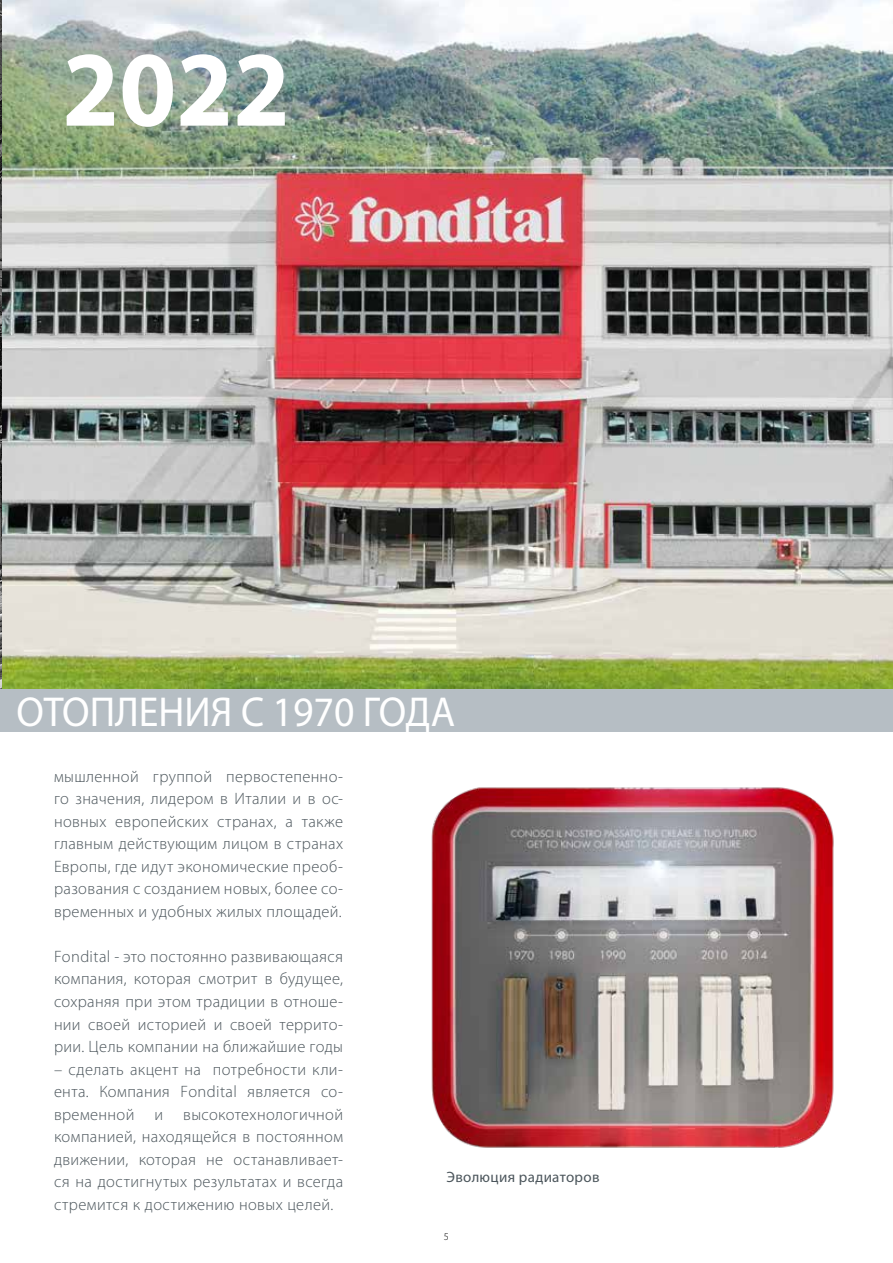
<style>
.page{position:relative;width:893px;height:1263px;background:#fff}
.page>*{position:absolute;margin:0;border:0;box-sizing:border-box;transform-origin:0 0}
.t1{font:700 108px "Myriad Pro";color:#fff;scale:.95 1}
.t2{font:42px "Myriad Pro";color:#fff;scale:.95 1}
.t3{font:300 16.5px/22.5px "Myriad Pro";letter-spacing:.02em;color:#4c565c;text-align:justify}
.t4{font:15px "Myriad Pro";letter-spacing:.02em;color:#4c565c}
.t5{font:300 10.5px "Myriad Pro";color:#000}
</style>
<div class="page">
<img style="left:1px;top:0;width:892px;height:689px">
<img style="left:431px;top:787px;width:403px;height:361px">
<img style="left:0;top:0;width:1px;height:689px">
<div style="left:0;top:689px;width:893px;height:42px;background:#b6bec4"></div>
<h1 class="t1" style="left:62px;top:19px;width:241px">2022</h1>
<h2 class="t2" style="left:17px;top:686px;width:463px">ОТОПЛЕНИЯ С 1970 ГОДА</h2>
<p class="t3" style="left:54px;top:765px;width:291px">мышленной группой первостепенно&shy;го значения, лидером в Италии и в ос&shy;новных европейских странах, а также главным действующим лицом в странах Европы, где идут экономические преоб&shy;разования с созданием новых, более со&shy;временных и удобных жилых площадей.</p>
<p class="t3" style="left:54px;top:945px;width:291px">Fondital - это постоянно развивающаяся компания, которая смотрит в будущее, сохраняя при этом традиции в отноше&shy;нии своей историей и своей террито&shy;рии. Цель компании на ближайшие годы</p>
<p class="t3" style="left:54px;top:1058px;width:291px">– сделать акцент на потребности кли&shy;ента. Компания Fondital является со&shy;временной и высокотехнологичной компанией, находящейся в постоянном движении, которая не останавливает&shy;ся на достигнутых результатах и всегда стремится к достижению новых целей.</p>
<p class="t4" style="left:446px;top:1168px;width:155px">Эволюция радиаторов</p>
<p class="t5" style="left:444px;top:1231px;width:7px">5</p>
</div>
